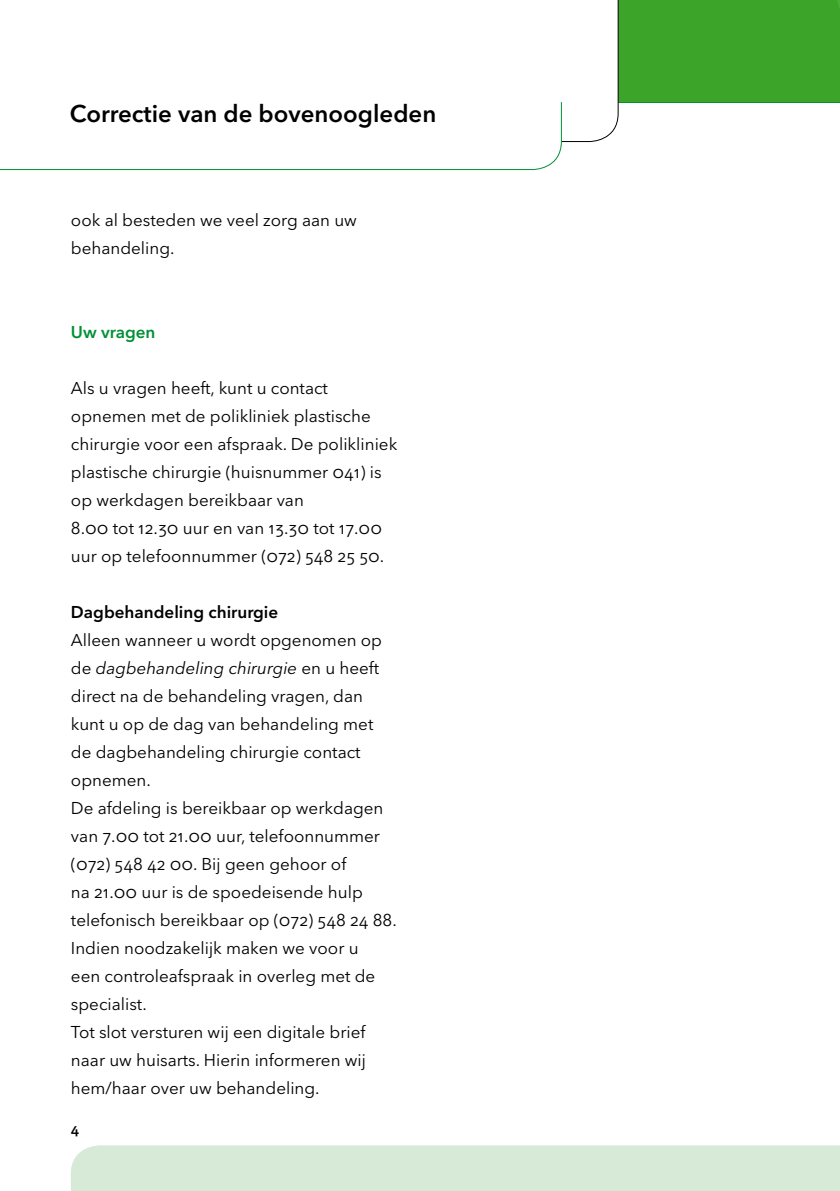
<style>
.page{position:relative;width:840px;height:1191px;background:#fff}
.page>*{position:absolute;margin:0;border:0;box-sizing:border-box;transform-origin:0 0}
.t1{font:600 24px "Avenir Next LT Pro";color:#000}
.t2{font:17px/28px "Avenir Next LT Pro";color:#000}
.t3{font:600 17px "Avenir Next LT Pro";color:#000}
.t4{font:600 17px "Avenir Next LT Pro";color:#009037}
.t5{font:600 14px "Avenir Next LT Pro";color:#000}
.s1{font-style:italic}
</style>
<div class="page">
<div style="left:71px;top:1145px;width:768px;height:46px;background:#d7ead7"></div>
<svg style="left:0;top:0;width:840px;height:171px"></svg>
<h1 class="t1" style="left:70px;top:99px;width:367px">Correctie van de bovenoogleden</h1>
<p class="t2" style="left:71px;top:206px;width:287px">ook al besteden we veel zorg aan uw behandeling.</p>
<p class="t4" style="left:71px;top:322px;width:86px">Uw vragen</p>
<p class="t2" style="left:71px;top:374px;width:328px">Als u vragen heeft, kunt u contact opnemen met de polikliniek plastische chirurgie voor een afspraak. De polikliniek plastische chirurgie (huisnummer 041) is op werkdagen bereikbaar van<br>8.00 tot 12.30 uur en van 13.30 tot 17.00 uur op telefoonnummer (072) 548 25 50.</p>
<p class="t3" style="left:71px;top:602px;width:209px">Dagbehandeling chirurgie</p>
<p class="t2" style="left:71px;top:626px;width:327px">Alleen wanneer u wordt opgenomen op de <span class="s1">dagbehandeling chirurgie</span> en u heeft direct na de behandeling vragen, dan kunt u op de dag van behandeling met de dagbehandeling chirurgie contact opnemen.<br>De afdeling is bereikbaar op werkdagen van 7.00 tot 21.00 uur, telefoonnummer (072) 548 42 00. Bij geen gehoor of<br>na 21.00 uur is de spoedeisende hulp telefonisch bereikbaar op (072) 548 24 88.<br>Indien noodzakelijk maken we voor u<br>een controleafspraak in overleg met de specialist.<br>Tot slot versturen wij een digitale brief naar uw huisarts. Hierin informeren wij hem/haar over uw behandeling.</p>
<p class="t5" style="left:71px;top:1120px;width:10px">4</p>
</div>
